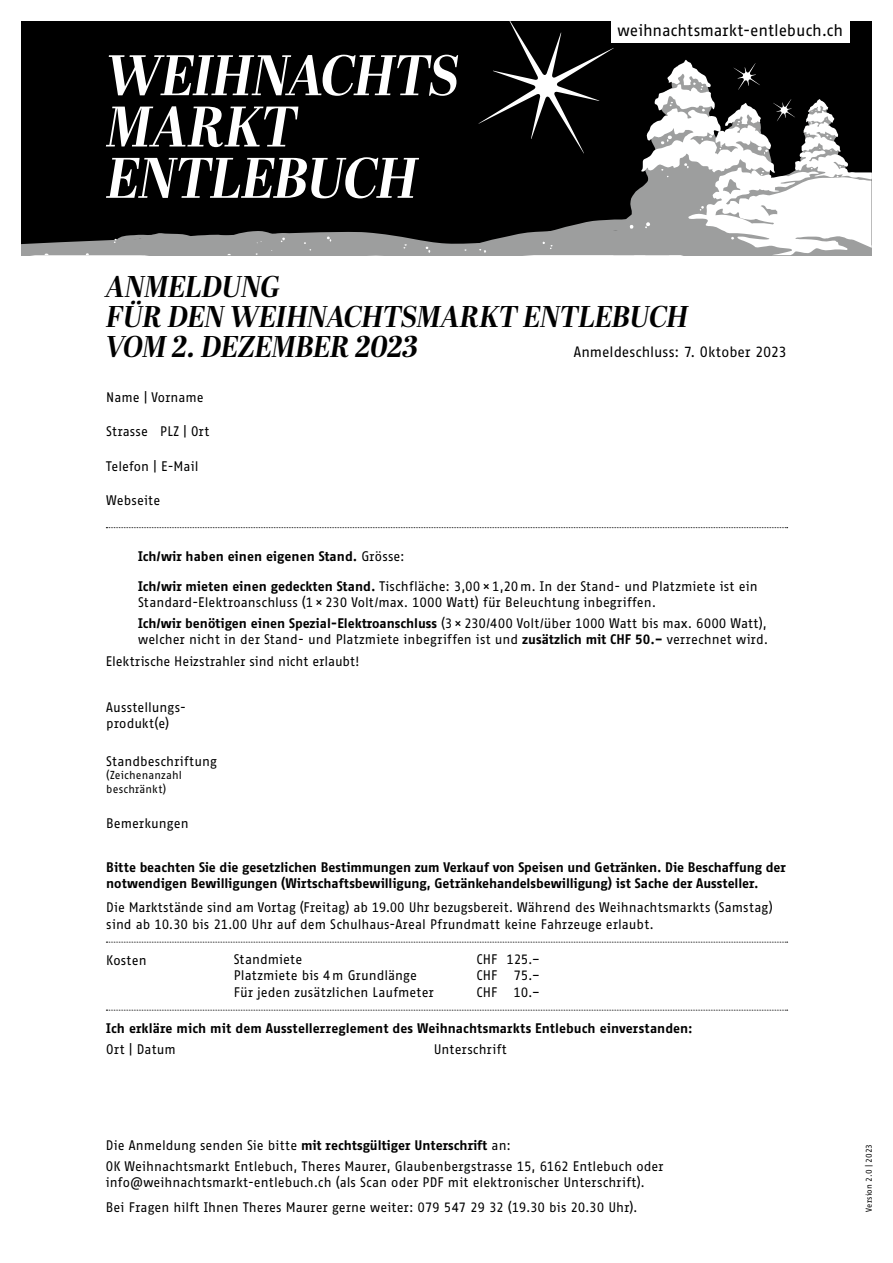
<style>
.page{position:relative;width:893px;height:1263px;background:#fff}
.page>*{position:absolute;margin:0;border:0;box-sizing:border-box;transform-origin:0 0}
.t1{font:italic 700 57px/51.3px "Abril Display";letter-spacing:-.015em;color:#fff}
.t2{font:italic 700 30px/30px "Abril Display";letter-spacing:-.01em;color:#000}
.t3{font:16.5px "Fago Corr Sans Pro";letter-spacing:-.005em;color:#000}
.t4{font:14.7px "Fago Corr Sans Pro";color:#000}
.t5{font:13.5px/16.2px "Fago Corr Sans Pro";letter-spacing:.005em;color:#000}
.t6{font:700 13.5px/16.2px "Fago Corr Sans Pro";color:#000}
.t7{font:11.25px/13.5px "Fago Corr Sans Pro";letter-spacing:.015em;color:#000}
.t8{font:8.25px "Fago Corr Sans Pro";letter-spacing:.02em;color:#000}
.s1{font-weight:400}
.s2{font-weight:700}
</style>
<div class="page">
<svg style="left:21px;top:21px;width:851px;height:234px;background:#2e2e2e"></svg>
<div style="left:611px;top:0;width:239px;height:43px;background:#fff"></div>
<svg style="left:106px;top:527px;width:682px;height:1px"></svg>
<svg style="left:106px;top:942px;width:682px;height:1px"></svg>
<svg style="left:106px;top:1010px;width:682px;height:1px"></svg>
<h1 class="t1" style="left:106px;top:53px;width:354px">WEIHNACHTS<br>MARKT<br>ENTLEBUCH</h1>
<h2 class="t2" style="left:106px;top:273px;width:175px">ANMELDUNG</h2>
<p class="t3" style="left:618px;top:21px;width:227px">weihnachtsmarkt-entlebuch.ch</p>
<h2 class="t2" style="left:106px;top:303px;width:583px">FÜR DEN WEIHNACHTSMARKT ENTLEBUCH<br>VOM 2. DEZEMBER 2023</h2>
<p class="t4" style="left:574px;top:344px;width:214px">Anmeldeschluss: 7. Oktober 2023</p>
<p class="t5" style="left:106px;top:390px;width:99px">Name | Vorname</p>
<p class="t5" style="left:106px;top:424px;width:105px">Strasse PLZ | Ort</p>
<p class="t5" style="left:106px;top:458px;width:94px">Telefon | E-Mail</p>
<p class="t5" style="left:106px;top:492px;width:56px">Webseite</p>
<p class="t6" style="left:138px;top:548px;width:268px">Ich/wir haben einen eigenen Stand. <span class="s1">Grösse:</span></p>
<p class="t5" style="left:138px;top:578px;width:621px"><span class="s2">Ich/wir mieten einen gedeckten Stand.</span> Tischfläche: 3,00 × 1,20 m. In der Stand- und Platzmiete ist ein<br>Standard-Elektroanschluss (1 × 230 Volt/max. 1000 Watt) für Beleuchtung inbegriffen.</p>
<p class="t5" style="left:138px;top:615px;width:631px"><span class="s2">Ich/wir benötigen einen Spezial-Elektroanschluss</span> (3 × 230/400 Volt/über 1000 Watt bis max. 6000 Watt), welcher nicht in der Stand- und Platzmiete inbegriffen ist und <span class="s2">zusätzlich mit CHF 50.–</span> verrechnet wird.</p>
<p class="t5" style="left:106px;top:653px;width:255px">Elektrische Heizstrahler sind nicht erlaubt!</p>
<p class="t5" style="left:106px;top:699px;width:81px">Ausstellungs&shy;produkt(e)</p>
<p class="t5" style="left:106px;top:753px;width:112px">Standbeschriftung</p>
<p class="t7" style="left:106px;top:769px;width:77px">(Zeichenanzahl beschränkt)</p>
<p class="t5" style="left:106px;top:816px;width:84px">Bemerkungen</p>
<p class="t6" style="left:106px;top:858px;width:681px">Bitte beachten Sie die gesetzlichen Bestimmungen zum Verkauf von Speisen und Getränken. Die Beschaffung der notwendigen Bewilligungen (Wirtschafts bewilligung, Getränke handels bewilligung) ist Sache der Aussteller.</p>
<p class="t5" style="left:106px;top:900px;width:668px">Die Marktstände sind am Vortag (Freitag) ab 19.00 Uhr bezugsbereit. Während des Weihnachtsmarkts (Samstag) sind ab 10.30 bis 21.00 Uhr auf dem Schulhaus-Areal Pfrundmatt keine Fahrzeuge erlaubt.</p>
<p class="t5" style="left:106px;top:952px;width:42px">Kosten</p>
<p class="t5" style="left:234px;top:951px;width:70px">Standmiete</p>
<p class="t5" style="left:477px;top:951px;width:65px">CHF 125.–</p>
<p class="t5" style="left:234px;top:967px;width:185px">Platzmiete bis 4m Grundlänge</p>
<p class="t5" style="left:477px;top:967px;width:65px">CHF 75.–</p>
<p class="t5" style="left:234px;top:984px;width:202px">Für jeden zusätzlichen Laufmeter</p>
<p class="t5" style="left:477px;top:984px;width:65px">CHF 10.–</p>
<p class="t6" style="left:106px;top:1020px;width:588px">Ich erkläre mich mit dem Ausstellerreglement des Weihnachtsmarkts Entlebuch einverstanden:</p>
<p class="t5" style="left:106px;top:1041px;width:71px">Ort | Datum</p>
<p class="t5" style="left:434px;top:1041px;width:75px">Unterschrift</p>
<p class="t5" style="left:106px;top:1136px;width:559px;line-height:20.4px">Die Anmeldung senden Sie bitte <span class="s2">mit rechtsgültiger Unterschrift</span> an:<br>OK Weihnachtsmarkt Entlebuch, Theres Maurer, Glaubenbergstrasse 15, 6162 Entlebuch oder</p>
<p class="t5" style="left:106px;top:1170px;width:541px;line-height:24.8px">info@weihnachtsmarkt-entlebuch.ch (als Scan oder PDF mit elektronischer Unterschrift).<br>Bei Fragen hilft Ihnen Theres Maurer gerne weiter: 079 547 29 32 (19.30 bis 20.30 Uhr).</p>
<p class="t8" style="left:864px;top:1212px;width:69px;rotate:-90deg">Version 2.0 | 2023</p>
</div>
